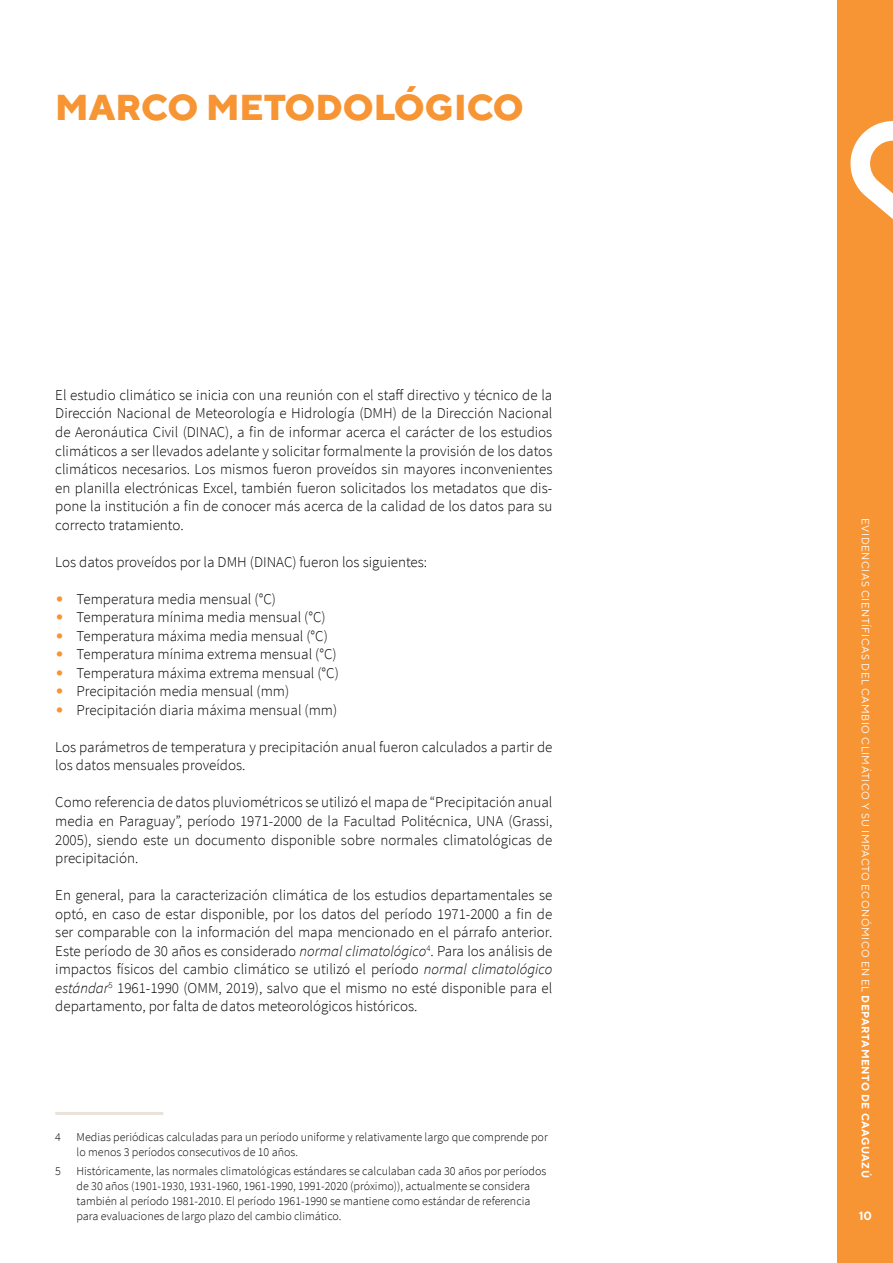
<style>
.page{position:relative;width:893px;height:1263px;background:#fff}
.page>*{position:absolute;margin:0;border:0;box-sizing:border-box;transform-origin:0 0}
.titulo_1{font:800 36px "TT Norms";color:#f79433}
.Texto_corrido{font:300 15px/18.5px "Source Sans Pro";color:#000;text-align:justify}
.footnotes{font:300 12px/15px "Source Sans Pro";color:#000}
.t1{font:700 12px "TT Norms";color:#fff}
.t2{font:10.5px "TT Norms";letter-spacing:.05em;color:#fff}
.s1{font-family:"TT Norms";font-weight:700;font-size:21px;color:#f79433}
.s2{font-style:italic}
.s3{font-weight:700}
</style>
<div class="page">
<hr style="left:55px;top:1112px;width:108px;height:3px;background:#e9e2db">
<div style="left:838px;top:0;width:55px;height:1263px;background:#f79433"></div>
<svg style="left:850px;top:121px;width:43px;height:98px"></svg>
<p class="titulo_1" style="left:55px;top:84px;width:470px">MARCO METODOLÓGICO</p>
<p class="Texto_corrido" style="left:55px;top:386px;width:499px">El estudio climático se inicia con una reunión con el staff directivo y técnico de la Dirección Nacional de Meteorología e Hidrología (DMH) de la Dirección Nacional de Aeronáutica Civil (DINAC), a fin de informar acerca el carácter de los estudios climáticos a ser llevados adelante y solicitar formalmente la provisión de los datos climáticos necesarios. Los mismos fueron proveídos sin mayores inconvenientes en planilla electrónicas Excel, también fueron solicitados los metadatos que dis&shy;pone la institución a fin de conocer más acerca de la calidad de los datos para su correcto tratamiento.</p>
<p class="Texto_corrido" style="left:55px;top:552px;width:373px">Los datos proveídos por la DMH (DINAC) fueron los siguientes:</p>
<p class="Texto_corrido" style="left:55px;top:590px;width:222px"><span class="s1">•</span> Temperatura media mensual (°C)</p>
<p class="Texto_corrido" style="left:55px;top:608px;width:272px"><span class="s1">•</span> Temperatura mínima media mensual (°C)</p>
<p class="Texto_corrido" style="left:55px;top:627px;width:274px"><span class="s1">•</span> Temperatura máxima media mensual (°C)</p>
<p class="Texto_corrido" style="left:55px;top:645px;width:283px"><span class="s1">•</span> Temperatura mínima extrema mensual (°C)</p>
<p class="Texto_corrido" style="left:55px;top:664px;width:285px"><span class="s1">•</span> Temperatura máxima extrema mensual (°C)</p>
<p class="Texto_corrido" style="left:55px;top:682px;width:235px"><span class="s1">•</span> Precipitación media mensual (mm)</p>
<p class="Texto_corrido" style="left:55px;top:701px;width:284px"><span class="s1">•</span> Precipitación diaria máxima mensual (mm)</p>
<p class="Texto_corrido" style="left:55px;top:738px;width:499px">Los parámetros de temperatura y precipitación anual fueron calculados a partir de los datos mensuales proveídos.</p>
<p class="Texto_corrido" style="left:55px;top:793px;width:499px">Como referencia de datos pluviométricos se utilizó el mapa de “Precipitación anual media en Paraguay”, período 1971-2000 de la Facultad Politécnica, UNA (Grassi, 2005), siendo este un documento disponible sobre normales climatológicas de precipitación.</p>
<p class="Texto_corrido" style="left:55px;top:886px;width:499px">En general, para la caracterización climática de los estudios departamentales se optó, en caso de estar disponible, por los datos del período 1971-2000 a fin de ser comparable con la información del mapa mencionado en el párrafo anterior.<br>Este período de 30 años es considerado <span class="s2">normal climatológico</span><sup>4</sup>. Para los análisis de impactos físicos del cambio climático se utilizó el período <span class="s2">normal climatológico estándar</span><sup>5</sup> 1961-1990 (OMM, 2019), salvo que el mismo no esté disponible para el departamento, por falta de datos meteorológicos históricos.</p>
<p class="footnotes" style="left:55px;top:1130px;width:7px">4</p>
<p class="footnotes" style="left:77px;top:1130px;width:473px">Medias periódicas calculadas para un período uniforme y relativamente largo que comprende por lo menos 3 períodos consecutivos de 10 años.</p>
<p class="footnotes" style="left:55px;top:1164px;width:7px">5</p>
<p class="footnotes" style="left:77px;top:1164px;width:471px">Históricamente, las normales climatológicas estándares se calculaban cada 30 años por períodos de 30 años (1901-1930, 1931-1960, 1961-1990, 1991-2020 (próximo)), actualmente se considera también al período 1981-2010. El período 1961-1990 se mantiene como estándar de referencia para evaluaciones de largo plazo del cambio climático.</p>
<p class="t2" style="left:872px;top:518px;width:661px;rotate:90deg">EVIDENCIAS CIENTÍFICAS DEL CAMBIO CLIMÁTICO Y SU IMPACTO ECONÓMICO EN EL <span class="s3">DEPARTAMENTO DE CAAGUAZÚ</span></p>
<p class="t1" style="left:859px;top:1209px;width:15px">10</p>
<p class="t1" style="left:854px;top:1209px;width:15px">10</p>
</div>
